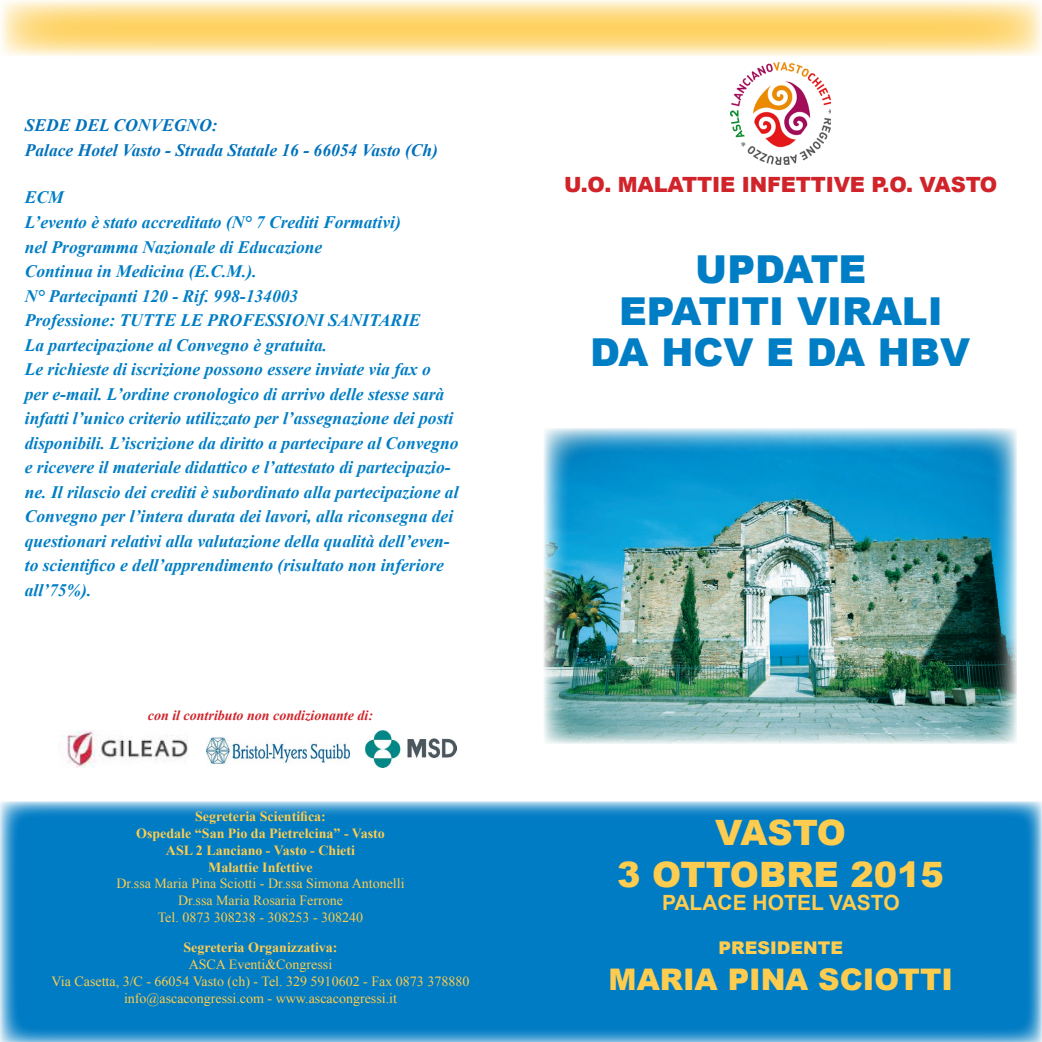
<style>
.page{position:relative;width:1042px;height:1042px;background:#fff}
.page>*{position:absolute;margin:0;border:0;box-sizing:border-box;transform-origin:0 0}
.t1{font:900 38.5px "Arial";color:#007ec5}
.t2{font:900 35px "Arial";color:#fecc4e}
.t3{font:900 29.75px "Arial";color:#fecc4e}
.t4{font:900 21px "Arial";letter-spacing:-.01em;color:#d1232a}
.t5{font:700 21px "Arial";color:#fecc4e}
.t6{font:italic 700 17.5px/24.5px "Times New Roman";color:#007ec5}
.t7{font:italic 700 17.5px "Times New Roman";color:#0072bc}
.t8{font:900 17.5px "Arial";color:#fecc4e}
.t9{font:14px "Times New Roman";color:#fecc4e}
.t10{font:700 14px "Times New Roman";color:#fecc4e}
.t11{font:italic 700 14px "Times New Roman";color:#d1232a}
</style>
<div class="page">
<svg style="left:0;top:801px;width:1042px;height:241px;fill:#007cc4"></svg>
<svg style="left:1px;top:0;width:1041px;height:56px"></svg>
<img style="left:59px;top:730px;width:129px;height:37px">
<img style="left:207px;top:737px;width:143px;height:27px">
<img style="left:366px;top:730px;width:90px;height:37px">
<img style="left:544px;top:428px;width:472px;height:315px">
<img style="left:731px;top:63px;width:99px;height:101px">
<p class="t7" style="left:25px;top:113px;width:194px">SEDE DEL CONVEGNO:</p>
<p class="t7" style="left:25px;top:138px;width:415px">Palace Hotel Vasto - Strada Statale 16 - 66054 Vasto (Ch)</p>
<p class="t6" style="left:25px;top:185px;width:40px">ECM</p>
<p class="t6" style="left:25px;top:209px;width:377px">L’evento è stato accreditato (N° 7 Crediti Formativi)</p>
<p class="t6" style="left:25px;top:234px;width:299px">nel Programma Nazionale di Educazione</p>
<p class="t6" style="left:25px;top:258px;width:233px">Continua in Medicina (E.C.M.).</p>
<p class="t6" style="left:25px;top:283px;width:275px">N° Partecipanti 120 - Rif. 998-134003</p>
<p class="t6" style="left:25px;top:307px;width:397px">Professione: TUTTE LE PROFESSIONI SANITARIE</p>
<p class="t6" style="left:25px;top:332px;width:304px">La partecipazione al Convegno è gratuita.</p>
<p class="t6" style="left:25px;top:356px;width:435px">Le richieste di iscrizione possono essere inviate via fax o<br>per e-mail. L’ordine cronologico di arrivo delle stesse sarà infatti l’unico criterio utilizzato per l’assegnazione dei posti disponibili. L’iscrizione da diritto a partecipare al Convegno e ricevere il materiale didattico e l’attestato di partecipazio&shy;ne. Il rilascio dei crediti è subordinato alla partecipazione al Convegno per l’intera durata dei lavori, alla riconsegna dei questionari relativi alla valutazione della qualità dell’even&shy;to scientifico e dell’apprendimento (risultato non inferiore all’75%).</p>
<p class="t11" style="left:148px;top:705px;width:227px">con il contributo non condizionante di:</p>
<p class="t10" style="left:195px;top:807px;width:132px">Segreteria Scientifica:</p>
<p class="t10" style="left:136px;top:823px;width:250px">Ospedale “San Pio da Pietrelcina” - Vasto</p>
<p class="t10" style="left:166px;top:840px;width:191px">ASL 2 Lanciano - Vasto - Chieti</p>
<p class="t10" style="left:208px;top:857px;width:106px">Malattie Infettive</p>
<p class="t9" style="left:116px;top:874px;width:290px">Dr.ssa Maria Pina Sciotti - Dr.ssa Simona Antonelli</p>
<p class="t9" style="left:178px;top:891px;width:166px">Dr.ssa Maria Rosaria Ferrone</p>
<p class="t9" style="left:158px;top:908px;width:207px">Tel. 0873 308238 - 308253 - 308240</p>
<p class="t10" style="left:183px;top:938px;width:156px">Segreteria Organizzativa:</p>
<p class="t9" style="left:189px;top:955px;width:145px">ASCA Eventi&amp;Congressi</p>
<p class="t9" style="left:52px;top:972px;width:419px">Via Casetta, 3/C - 66054 Vasto (ch) - Tel. 329 5910602 - Fax 0873 378880</p>
<p class="t9" style="left:124px;top:989px;width:274px">info@ascacongressi.com - www.ascacongressi.it</p>
<p class="t4" style="left:564px;top:170px;width:435px">U.O. MALATTIE INFETTIVE P.O. VASTO</p>
<p class="t1" style="left:695px;top:241px;width:173px">UPDATE</p>
<p class="t1" style="left:619px;top:283px;width:325px">EPATITI VIRALI</p>
<p class="t1" style="left:590px;top:324px;width:381px">DA HCV E DA HBV</p>
<p class="t2" style="left:715px;top:807px;width:132px">VASTO</p>
<p class="t2" style="left:617px;top:849px;width:328px">3 OTTOBRE 2015</p>
<p class="t5" style="left:662px;top:888px;width:239px">PALACE HOTEL VASTO</p>
<p class="t8" style="left:718px;top:935px;width:126px">PRESIDENTE</p>
<p class="t3" style="left:608px;top:958px;width:346px">MARIA PINA SCIOTTI</p>
</div>
